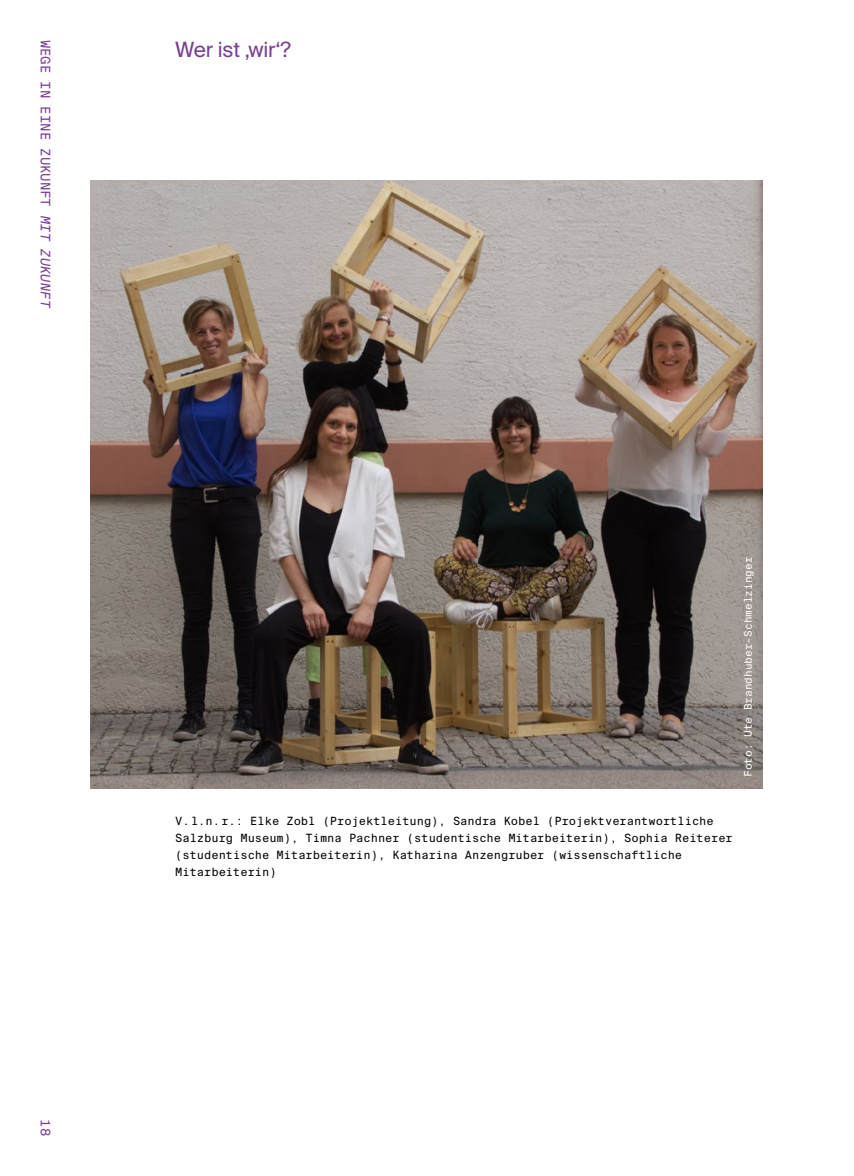
<style>
.page{position:relative;width:854px;height:1176px;background:#fff}
.page>*{position:absolute;margin:0;border:0;box-sizing:border-box;transform-origin:0 0}
.Headlines_H3_H3-UK{font:21px "Suisse Intl";letter-spacing:-.01em;color:#783f91}
.t1{font:13.12px "Suisse Intl Mono";letter-spacing:-.01em;color:#783f91}
.P_P_P-Bildtext{font:11.38px/16.8px "Suisse Intl Mono";letter-spacing:-.01em;color:#000}
.t2{font:10.5px "Suisse Intl Mono";letter-spacing:-.01em;color:#fff}
.s1{font-style:italic}
</style>
<div class="page">
<img style="left:91px;top:180px;width:671px;height:608px">
<p class="t1" style="left:53px;top:40px;width:271px;rotate:90deg">WEGE IN EINE ZUKUNFT <span class="s1">MIT ZUKUNFT</span></p>
<p class="t1" style="left:53px;top:1119px;width:18px;rotate:90deg">18</p>
<h3 class="Headlines_H3_H3-UK" style="left:175px;top:37px;width:117px">Wer ist ‚wir‘?</h3>
<p class="t2" style="left:741px;top:777px;width:222px;rotate:-90deg">Foto: Ute Brandhuber-Schmelzinger</p>
<p class="P_P_P-Bildtext" style="left:175px;top:813px;width:559px">V.l.n.r.: Elke Zobl (Projektleitung), Sandra Kobel (Projektverantwortliche Salzburg Museum), Timna Pachner (studentische Mitarbeiterin), Sophia Reiterer (studentische Mitarbeiterin), Katharina Anzengruber (wissenschaftliche Mitarbeiterin)</p>
</div>
